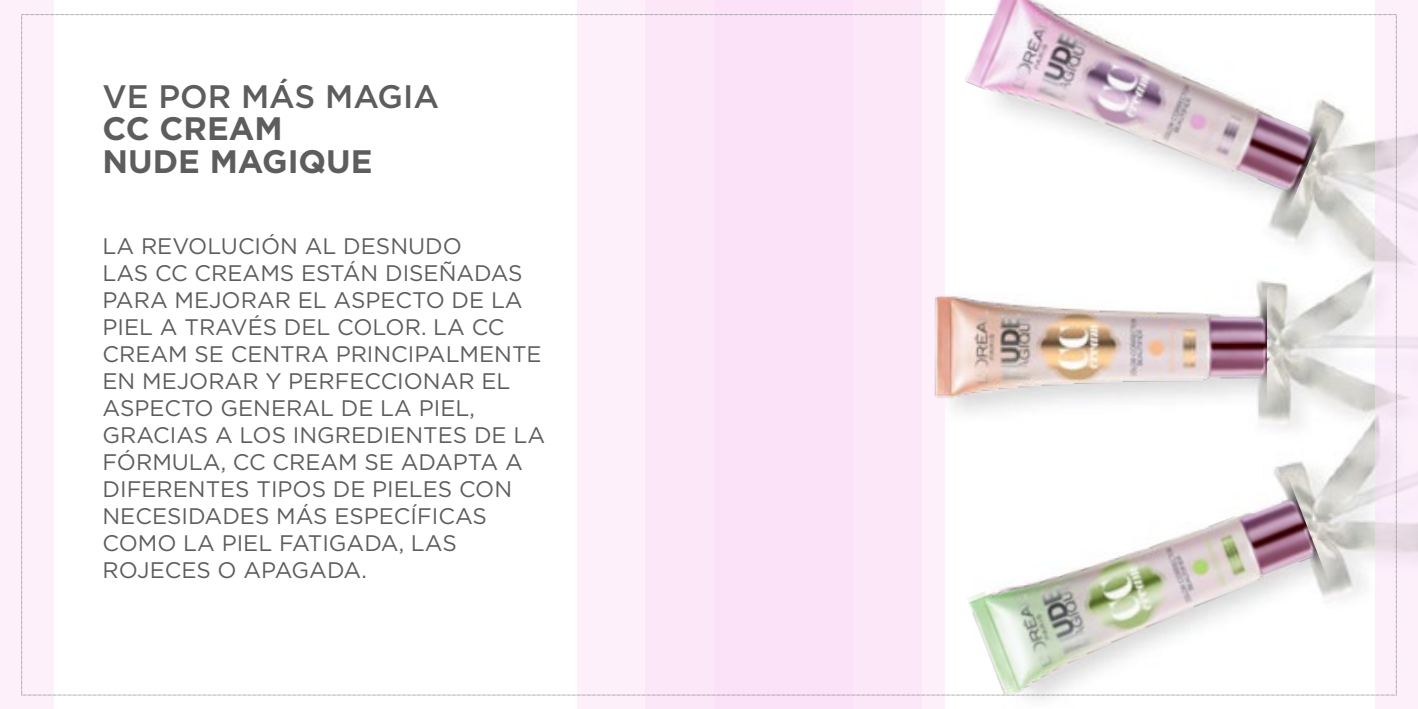
<style>
.page{position:relative;width:1418px;height:709px;background:#fff}
.page>*{position:absolute;margin:0;border:0;box-sizing:border-box;transform-origin:0 0}
.t1{font:700 32.5px/32.5px "Gotham";color:#5d5d5d}
.t2{font:500 32.5px "Gotham";color:#5d5d5d}
.t3{font:22.5px/27px "Gotham";color:#5d5d5d}
</style>
<div class="page">
<div style="left:577px;top:0;width:411px;height:709px;background:#fdf0fb"></div>
<div style="left:645px;top:0;width:276px;height:709px;background:#fce7f9"></div>
<div style="left:714px;top:0;width:138px;height:709px;background:#fbddf7"></div>
<img style="left:945px;top:0;width:430px;height:709px">
<img style="left:945px;top:404px;width:20px;height:81px">
<svg style="left:1375px;top:0;width:43px;height:709px;fill:#fceefa"></svg>
<div style="left:0;top:0;width:53px;height:709px;background:#fdf0fb"></div>
<img style="left:952px;top:474px;width:376px;height:235px">
<img style="left:950px;top:0;width:377px;height:226px">
<img style="left:934px;top:287px;width:332px;height:117px">
<h1 class="t2" style="left:102px;top:75px;width:338px">VE POR MÁS MAGIA</h1>
<h1 class="t1" style="left:102px;top:112px;width:271px">CC CREAM<br>NUDE MAGIQUE</h1>
<p class="t3" style="left:102px;top:232px;width:444px">LA REVOLUCIÓN AL DESNUDO<br>LAS CC CREAMS ESTÁN DISEÑADAS<br>PARA MEJORAR EL ASPECTO DE LA<br>PIEL A TRAVÉS DEL COLOR. LA CC<br>CREAM SE CENTRA PRINCIPALMENTE<br>EN MEJORAR Y PERFECCIONAR EL<br>ASPECTO GENERAL DE LA PIEL,<br>GRACIAS A LOS INGREDIENTES DE LA<br>FÓRMULA, CC CREAM SE ADAPTA A<br>DIFERENTES TIPOS DE PIELES CON<br>NECESIDADES MÁS ESPECÍFICAS<br>COMO LA PIEL FATIGADA, LAS<br>ROJECES O APAGADA.</p>
</div>
